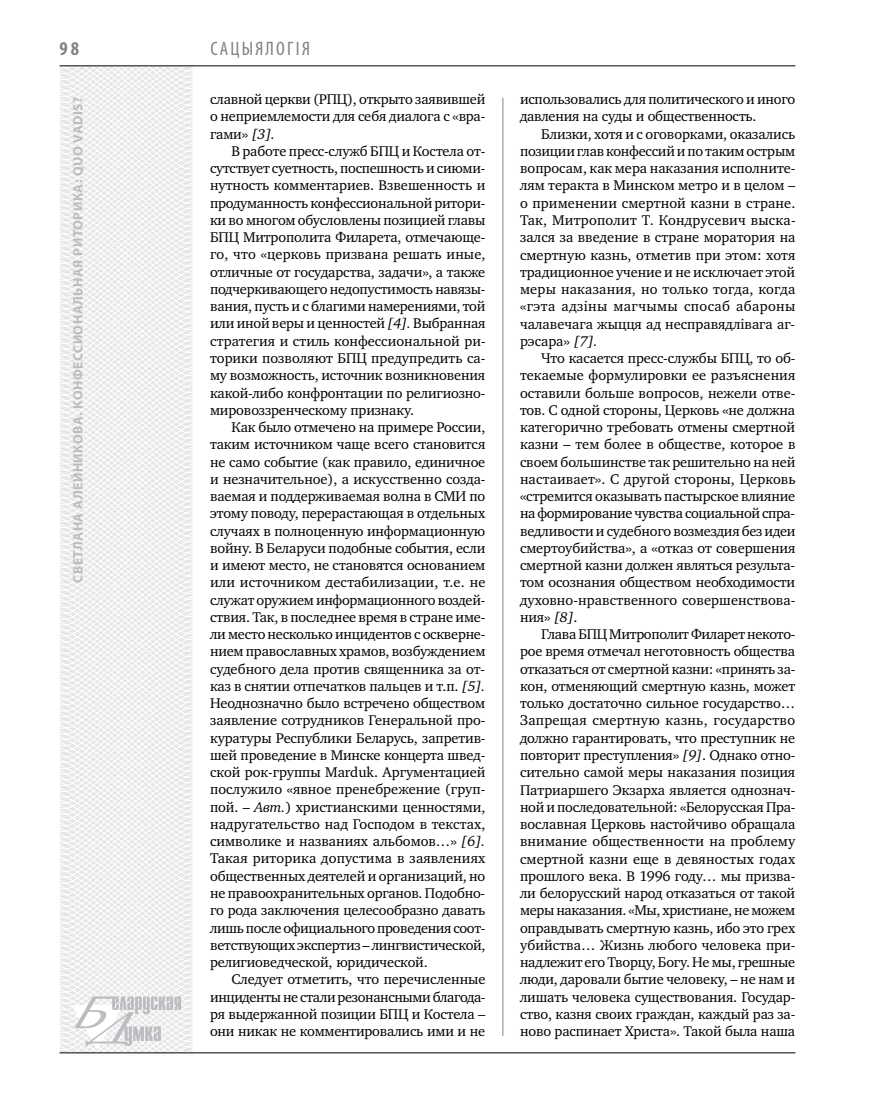
<style>
.page{position:relative;width:872px;height:1106px;background:#fff}
.page>*{position:absolute;margin:0;border:0;box-sizing:border-box;transform-origin:0 0}
.t1{font:condensed 19.5px "Myriad Pro";color:#808285}
.t2{font:700 condensed 19.5px "Myriad Pro";color:#808285}
.t3{font:14.4px/17.2px "Charter C";letter-spacing:-.01em;color:#000;text-align:justify}
.t4{font:700 13.5px "Myriad Pro";letter-spacing:.04em;color:#bcbdc0}
.s1{font-style:italic}
</style>
<div class="page">
<svg style="left:59px;top:65px;width:192px;height:989px"></svg>
<hr style="left:502px;top:98px;width:1px;height:938px;background:#808285">
<hr style="left:60px;top:1052px;width:735px;height:1px;background:#000">
<svg style="left:71px;top:996px;width:110px;height:53px"></svg>
<hr style="left:60px;top:65px;width:735px;height:1px;background:#000">
<h1 class="t2" style="left:60px;top:37px;width:21px">98</h1>
<h1 class="t1" style="left:210px;top:37px;width:101px">сацыялогія</h1>
<p class="t3" style="left:210px;top:91px;width:277px">славной церкви (РПЦ), открыто заявившей о неприемлемости для себя диалога с «вра&shy;гами» <span class="s1">[3].</span></p>
<p class="t3" style="left:210px;top:142px;width:277px;text-indent:21px">В работе пресс-служб БПЦ и Костела от&shy;сутствует суетность, поспешность и сиюми&shy;нутность комментариев. Взвешенность и продуманность конфессиональной ритори&shy;ки во многом обусловлены позицией главы БПЦ Митрополита Филарета, отмечающе&shy;го, что «церковь призвана решать иные, отличные от государства, задачи», а также подчеркивающего недопустимость навязы&shy;вания, пусть и с благими намерениями, той или иной веры и ценностей <span class="s1">[4].</span> Выбранная стратегия и стиль конфессиональной ри&shy;торики позволяют БПЦ предупредить са&shy;му возможность, источник возникновения какой-либо конфронтации по религиозно&shy;мировоззренческому признаку.</p>
<p class="t3" style="left:210px;top:418px;width:277px;text-indent:21px">Как было отмечено на примере России, таким источником чаще всего становится не само событие (как правило, единичное и незначительное), а искусственно созда&shy;ваемая и поддерживаемая волна в СМИ по этому поводу, перерастающая в отдельных случаях в полноценную информационную войну. В Беларуси подобные события, если и имеют место, не становятся основанием или источником дестабилизации, т.е. не служат оружием информационного воздей&shy;ствия. Так, в последнее время в стране име&shy;ли место несколько инцидентов с оскверне&shy;нием православных храмов, возбуждением судебного дела против священника за от&shy;каз в снятии отпечатков пальцев и т.п. <span class="s1">[5].<br></span>Неоднозначно было встречено обществом заявление сотрудников Генеральной про&shy;куратуры Республики Беларусь, запретив&shy;шей проведение в Минске концерта швед&shy;ской рок-группы Marduk. Аргументацией послужило «явное пренебрежение (груп&shy;пой. – <span class="s1">Авт.</span>) христианскими ценностями, надругательство над Господом в текстах, символике и названиях альбомов…» <span class="s1">[6].<br></span>Такая риторика допустима в заявлениях общественных деятелей и организаций, но не правоохранительных органов. Подобно&shy;го рода заключения целесообразно давать лишь после официального проведения соот&shy;ветствующих экспертиз – лингвистической, религиоведческой, юридической.</p>
<p class="t3" style="left:210px;top:971px;width:277px;text-indent:21px">Следует отметить, что перечисленные инциденты не стали резонансными благода&shy;ря выдержанной позиции БПЦ и Костела – они никак не комментировались ими и не</p>
<p class="t4" style="left:69px;top:582px;width:487px;rotate:-90deg">Светлана Алейникова. Конфессиональная риторика: Quo vadis?</p>
<p class="t3" style="left:520px;top:91px;width:277px">использовались для политического и иного давления на суды и общественность.</p>
<p class="t3" style="left:520px;top:125px;width:277px;text-indent:21px">Близки, хотя и с оговорками, оказались позиции глав конфессий и по таким острым вопросам, как мера наказания исполните&shy;лям теракта в Минском метро и в целом – о применении смертной казни в стране.<br>Так, Митрополит Т. Кондрусевич выска&shy;зался за введение в стране моратория на смертную казнь, отметив при этом: хотя традиционное учение и не исключает этой меры наказания, но только тогда, когда «гэта адзіны магчымы спосаб абароны чалавечага жыцця ад несправядлівага аг&shy;рэсара» <span class="s1">[7].</span></p>
<p class="t3" style="left:520px;top:350px;width:277px;text-indent:21px">Что касается пресс-службы БПЦ, то об&shy;текаемые формулировки ее разъяснения оставили больше вопросов, нежели отве&shy;тов. С одной стороны, Церковь «не должна категорично требовать отмены смертной казни – тем более в обществе, которое в своем большинстве так решительно на ней настаивает». С другой стороны, Церковь «стремится оказывать пастырское влияние на формирование чувства социальной спра&shy;ведливости и судебного возмездия без идеи смертоубийства», а «отказ от совершения смертной казни должен являться результа&shy;том осознания обществом необходимости духовно-нравственного совершенствова&shy;ния» <span class="s1">[8]</span>.</p>
<p class="t3" style="left:520px;top:626px;width:277px;text-indent:21px">Глава БПЦ Митрополит Филарет некото&shy;рое время отмечал неготовность общества отказаться от смертной казни: «принять за&shy;кон, отменяющий смертную казнь, может только достаточно сильное государство… Запрещая смертную казнь, государство должно гарантировать, что преступник не повторит преступления» <span class="s1">[9]</span>. Однако отно&shy;сительно самой меры наказания позиция Патриаршего Экзарха является однознач&shy;ной и последовательной: «Белорусская Пра&shy;вославная Церковь настойчиво обращала внимание общественности на проблему смертной казни еще в девяностых годах прошлого века. В 1996 году… мы призва&shy;ли белорусский народ отказаться от такой меры наказания. «Мы, христиане, не можем оправдывать смертную казнь, ибо это грех убийства… Жизнь любого человека при&shy;надлежит его Творцу, Богу. Не мы, грешные люди, даровали бытие человеку, – не нам и лишать человека существования. Государ&shy;ство, казня своих граждан, каждый раз за&shy;ново распинает Христа». Такой была наша</p>
</div>
